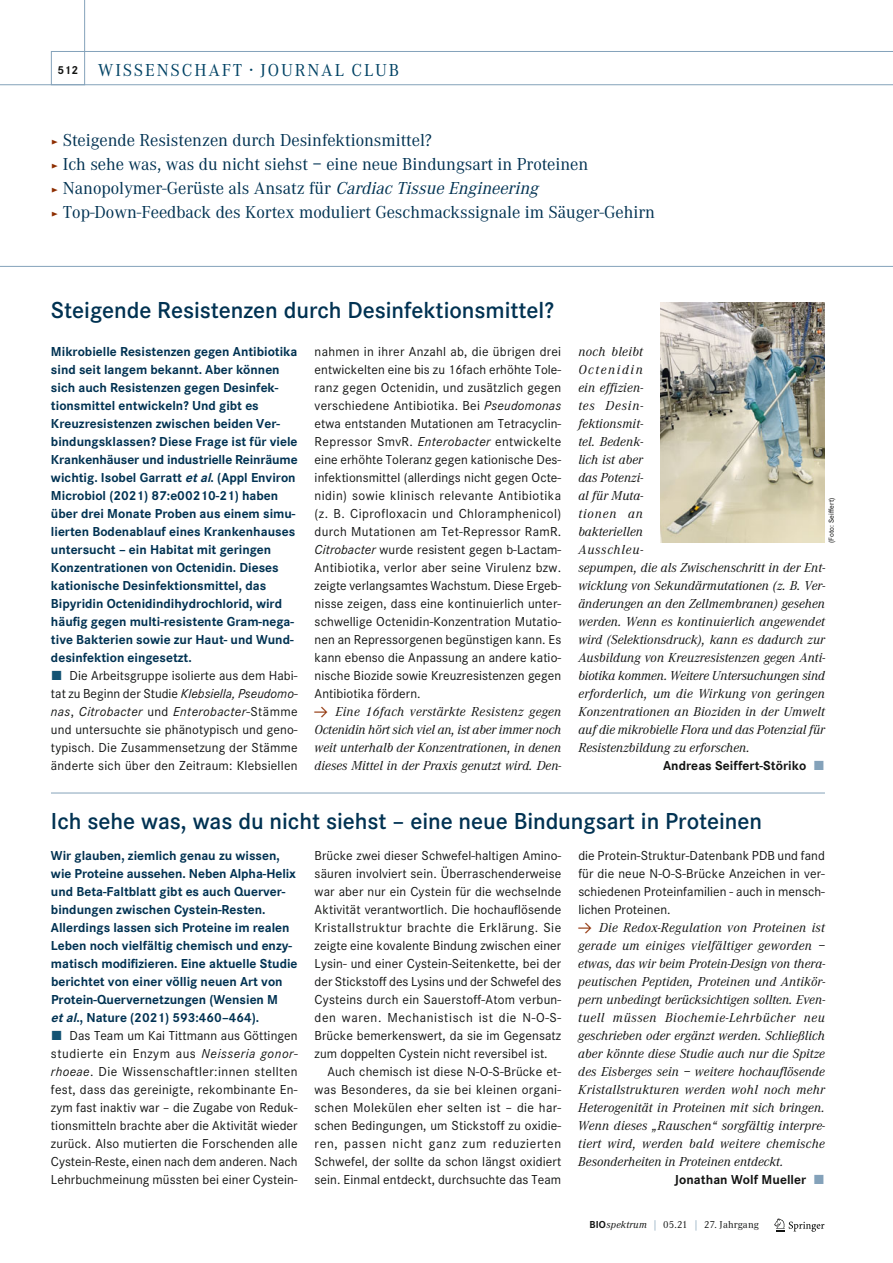
<style>
.page{position:relative;width:893px;height:1263px;background:#fff}
.page>*{position:absolute;margin:0;border:0;box-sizing:border-box;transform-origin:0 0}
.t1{font:600 24px "Corporate S";letter-spacing:-.005em;color:#003252}
.t2{font:18px/24px "Corporate A";color:#003252}
.t3{font:18px "Corporate A";letter-spacing:.1em;color:#004264}
.t4{font:13.5px/18px "Corporate S";letter-spacing:.005em;color:#131413;text-align:justify}
.t5{font:700 13.5px/18px "Corporate S";color:#003252}
.t6{font:italic 13.5px/18px "Corporate A";letter-spacing:.005em;color:#131413;text-align:justify}
.t7{font:700 13.5px "Corporate S";letter-spacing:.005em;color:#131413}
.t8{font:10.5px "Corporate A";letter-spacing:.015em;color:#131413}
.t9{font:500 7.5px "Corporate S";letter-spacing:.005em;color:#131413}
.s1{font-family:"Corporate S";font-weight:700;font-size:12px;color:#131413}
.s2{font-family:"The Sans Expert";font-size:13.5px;color:#8d2d00}
.s3{font-style:italic}
.s4{font-family:"The Sans Expert";font-weight:400;color:#115273}
.s5{font-weight:400;color:#131413}
.s6{font-weight:400;font-style:italic;color:#131413}
.s7{font-family:"The Sans Expert";font-style:normal;color:#8d2d00}
.s8{font-family:"The Sans Expert";font-weight:400;color:#84a2ba}
.s9{font-family:"Corporate S";font-weight:700}
.s10{color:#658ba6}
</style>
<div class="page">
<svg style="left:774px;top:1218px;width:50px;height:14px"></svg>
<hr style="left:0;top:266px;width:893px;height:1px;background:#84a2ba">
<hr style="left:51px;top:793px;width:774px;height:1px;background:#84a2ba">
<img style="left:660px;top:302px;width:165px;height:241px">
<svg style="left:0;top:0;width:85px;height:85px"></svg>
<div style="left:51px;top:51px;width:842px;height:34px;border:1px solid #84a2ba"></div>
<h2 class="t3" style="left:58px;top:63px;width:343px"><span class="s1">512</span> WISSENSCHAFT · JOURNAL CLUB</h2>
<p class="t2" style="left:51px;top:129px;width:605px"><span class="s2">ÿ</span> Steigende Resistenzen durch Desinfektionsmittel?<br><span class="s2">ÿ</span> Ich sehe was, was du nicht siehst – eine neue Bindungsart in Proteinen<br><span class="s2">ÿ</span> Nanopolymer-Gerüste als Ansatz für <span class="s3">Cardiac Tissue Engineering<br></span><span class="s2">ÿ</span> Top-Down-Feedback des Kortex moduliert Geschmackssignale im Säuger-Gehirn</p>
<h1 class="t1" style="left:51px;top:302px;width:505px">Steigende Resistenzen durch Desinfektionsmittel?</h1>
<p class="t5" style="left:51px;top:344px;width:248px">Mikrobielle Resistenzen gegen Antibiotika sind seit langem bekannt. Aber können sich auch Resistenzen gegen Desinfek&shy;tionsmittel entwickeln? Und gibt es<br>Kreuz resistenzen zwischen beiden Ver&shy;bindungsklassen? Diese Frage ist für viele Krankenhäuser und industrielle Reinräume wichtig. Isobel Garratt <span class="s3">etal</span>. (Appl Environ Microbiol (2021) 87:e00210-21) haben über drei Monate Proben aus einem simu&shy;lierten Bodenablauf eines Krankenhauses untersucht – ein Habitat mit geringen Konzentrationen von Octenidin. Dieses kationische Desinfektionsmittel, das Bipyridin Octenidindihydrochlorid, wird häufig gegen multi-resistente Gram-nega&shy;tive Bakterien sowie zur Haut- und Wund&shy;desinfektion eingesetzt.<br><span class="s4">ó</span> <span class="s5">Die Arbeitsgruppe isolierte aus dem Habi&shy;tat zu Beginn der Studie</span> <span class="s6">Klebsiella, Pseudomo&shy;nas</span><span class="s5">,</span> <span class="s6">Citrobacter</span> <span class="s5">und</span> <span class="s6">Enterobacter</span><span class="s5">-Stämme und untersuchte sie phänotypisch und geno&shy;typisch. Die Zusammensetzung der Stämme änderte sich über den Zeitraum: Klebsiellen</span></p>
<p class="t4" style="left:315px;top:344px;width:248px">nahmen in ihrer Anzahl ab, die übrigen drei entwickelten eine bis zu 16fach erhöhte Tole&shy;ranz gegen Octenidin, und zusätzlich gegen verschiedene Antibiotika. Bei <span class="s3">Pseudomonas </span>etwa entstanden Mutationen am Tetracyclin-Repressor SmvR. <span class="s3">Enterobacter</span> entwickelte eine erhöhte Toleranz gegen kationische Des&shy;infektionsmittel (allerdings nicht gegen Octe&shy;nidin) sowie klinisch relevante Antibiotika (z. B. Ciprofloxacin und Chloramphenicol) durch Mutationen am Tet-Repressor RamR.<br><span class="s3">Citrobacter</span> wurde resistent gegen b-Lactam-Antibiotika, verlor aber seine Virulenz bzw. zeigte verlangsamtes Wachstum. Diese Ergeb&shy;nisse zeigen, dass eine kontinuierlich unter&shy;schwellige Octenidin-Konzentration Mutatio&shy;nen an Repressorgenen begünstigen kann. Es kann ebenso die Anpassung an andere katio&shy;nische Biozide sowie Kreuzresistenzen gegen Antibiotika fördern.</p>
<p class="t6" style="left:315px;top:704px;width:248px"><span class="s7">Y</span> Eine 16fach verstärkte Resistenz gegen Octenidin hört sich viel an, ist aber immer noch weit unterhalb der Konzentrationen, in denen dieses Mittel in der Praxis genutzt wird. Den-</p>
<p class="t6" style="left:578px;top:344px;width:248px;text-align:left">noch bleibt<br>Octenidin<br>ein effizien-<br>tes Desin-<br>fektionsmit-<br>tel. Bedenk-<br>lich ist aber<br>das Potenzi-<br>al für Muta-<br>tionen an<br>bakteriellen<br>Ausschleu-<br>sepumpen, die als Zwischenschritt in der Ent&shy;wicklung von Sekundärmutationen (z. B. Ver&shy;änderungen an den Zellmembranen) gesehen werden. Wenn es kontinuierlich angewendet wird (Selektionsdruck), kann es dadurch zur<br>Ausbildung von Kreuzresistenzen gegen Anti&shy;biotika kommen. Weitere Untersuchungen sind erforderlich, um die Wirkung von geringen<br>Konzentrationen an Bioziden in der Umwelt auf die mikrobielle Flora und das Potenzial für<br>Resistenzbildung zu erforschen.</p>
<p class="t7" style="left:663px;top:761px;width:163px">Andreas Seiffert-Störiko <span class="s8">ó</span></p>
<p class="t9" style="left:828px;top:543px;width:47px;rotate:-90deg">(Foto: Seiffert)</p>
<h1 class="t1" style="left:51px;top:812px;width:712px">Ich sehe was, was du nicht siehst – eine neue Bindungsart in Proteinen</h1>
<p class="t4" style="left:578px;top:848px;width:248px">die Protein-Struktur-Datenbank PDB und fand für die neue N-O-S-Brücke Anzeichen in ver&shy;schiedenen Proteinfamilien - auch in mensch&shy;lichen Proteinen.</p>
<p class="t6" style="left:578px;top:920px;width:248px"><span class="s7">Y</span> Die Redox-Regulation von Proteinen ist gerade um einiges vielfältiger geworden – etwas, das wir beim Protein-Design von thera&shy;peutischen Peptiden, Proteinen und Antikör&shy;pern unbedingt berücksichtigen sollten. Even&shy;tuell müssen Biochemie-Lehrbücher neu geschrieben oder ergänzt werden. Schließlich aber könnte diese Studie auch nur die Spitze des Eisberges sein – weitere hochauflösende Kristallstrukturen werden wohl noch mehr Heterogenität in Proteinen mit sich bringen.<br>Wenn dieses „Rauschen“ sorgfältig interpre&shy;tiert wird, werden bald weitere chemische Besonderheiten in Proteinen entdeckt.</p>
<p class="t7" style="left:674px;top:1175px;width:152px">Jonathan Wolf Mueller <span class="s8">ó</span></p>
<p class="t5" style="left:51px;top:848px;width:248px">Wir glauben, ziemlich genau zu wissen, wie Proteine aussehen. Neben Alpha-Helix und Beta-Faltblatt gibt es auch Querver&shy;bindungen zwischen Cystein-Resten.<br>Allerdings lassen sich Proteine im realen Leben noch vielfältig chemisch und enzy&shy;matisch modifizieren. Eine aktuelle Studie berichtet von einer völlig neuen Art von Protein-Quervernetzungen (Wensien M <span class="s3">etal</span>., Nature (2021) 593:460–464).<br><span class="s4">ó</span> <span class="s5">Das Team um Kai Tittmann aus Göttingen studierte ein Enzym aus</span> <span class="s6">Neisseria gonor&shy;rhoeae</span><span class="s5">. Die Wissenschaftler:innen stellten fest, dass das gereinigte, rekombinante En&shy;zym fast inaktiv war – die Zugabe von Reduk&shy;tionsmitteln brachte aber die Aktivität wieder zurück. Also mutierten die Forschenden alle Cystein-Reste, einen nach dem anderen. Nach Lehrbuchmeinung müssten bei einer Cystein-</span></p>
<p class="t4" style="left:315px;top:848px;width:248px">Brücke zwei dieser Schwefel-haltigen Amino&shy;säuren involviert sein. Überraschenderweise war aber nur ein Cystein für die wechselnde Aktivität verantwortlich. Die hochauflösende Kristallstruktur brachte die Erklärung. Sie zeigte eine kovalente Bindung zwischen einer Lysin- und einer Cystein-Seitenkette, bei der der Stickstoff des Lysins und der Schwefel des Cysteins durch ein Sauerstoff-Atom verbun&shy;den waren. Mechanistisch ist die N-O-S-Brücke bemerkenswert, da sie im Gegensatz zum doppelten Cystein nicht reversibel ist.</p>
<p class="t4" style="left:315px;top:1064px;width:248px;text-indent:13px">Auch chemisch ist diese N-O-S-Brücke et&shy;was Besonderes, da sie bei kleinen organi&shy;schen Molekülen eher selten ist – die har&shy;schen Bedingungen, um Stickstoff zu oxidie&shy;ren, passen nicht ganz zum reduzierten Schwefel, der sollte da schon längst oxidiert sein. Einmal entdeckt, durchsuchte das Team</p>
<p class="t8" style="left:589px;top:1221px;width:171px"><span class="s9">BIO</span><span class="s3">spektrum</span> <span class="s10">|</span> 05.21 <span class="s10">|</span> 27. Jahrgang</p>
</div>
